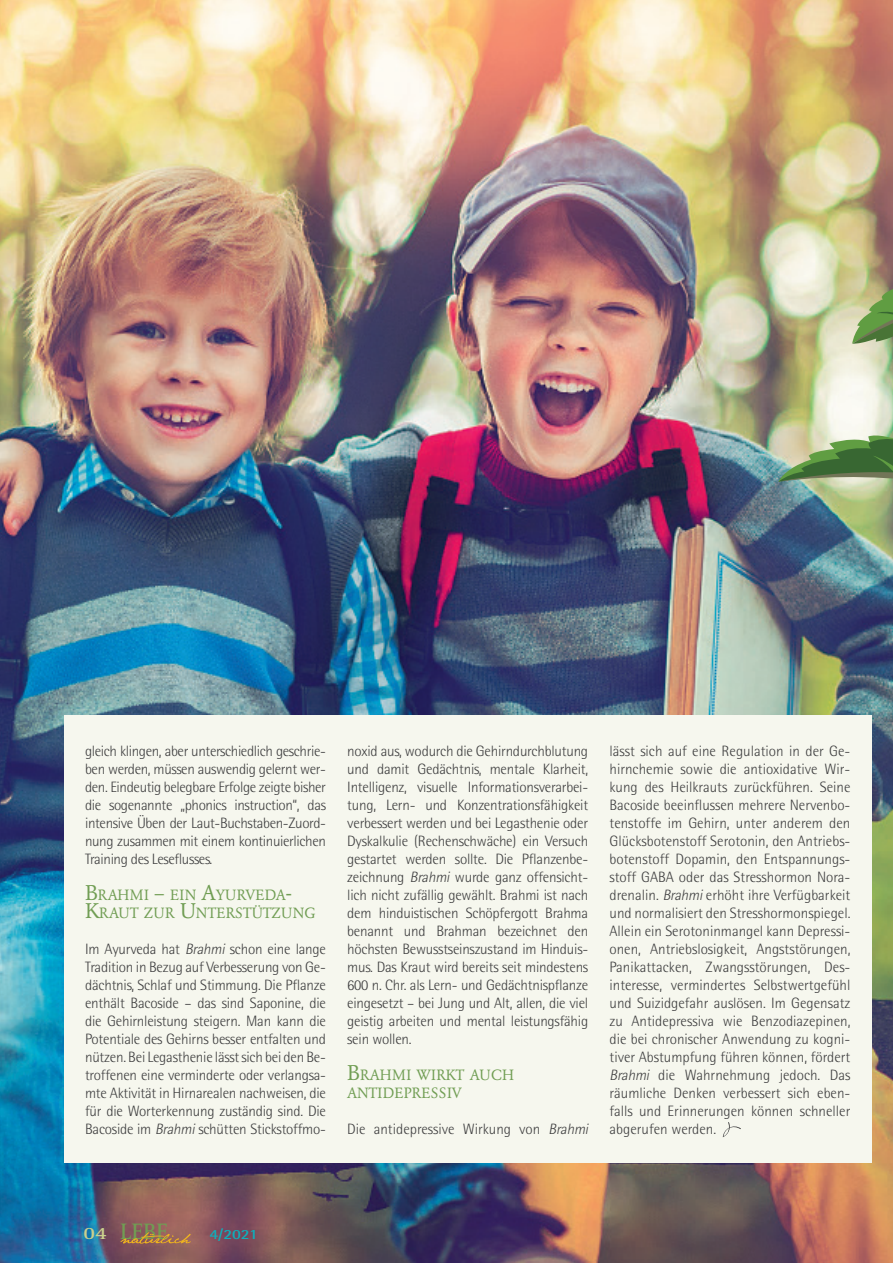
<style>
.page{position:relative;width:893px;height:1263px;background:#fff}
.page>*{position:absolute;margin:0;border:0;box-sizing:border-box;transform-origin:0 0}
.t1{font:700 23.1px "Rotis Serif";color:#709d53;scale:.91 1}
.fließtext{font:300 15px/18px "AT Rotis Semi Sans";letter-spacing:-.015em;color:#3e3e3f;text-align:justify}
.fließtext-2{font:14.7px/18px "Garamond BQ";letter-spacing:.005em;color:#709d53}
.t2{font:700 14.1px "AT Rotis Semi Sans";color:#0eb0bc;scale:1.18 1}
.s1{font-size:21px}
.s2{font-style:italic}
.s3{font-size:17.85px;color:#cad08c}
</style>
<div class="page">
<img style="left:0;top:0;width:893px;height:1263px">
<div style="left:64px;top:716px;width:808px;height:447px;background:#f6f7ee"></div>
<svg style="left:723px;top:1122px;width:18px;height:15px"></svg>
<svg style="left:120px;top:1232px;width:71px;height:12px"></svg>
<img style="left:778px;top:427px;width:115px;height:84px">
<svg style="left:852px;top:260px;width:41px;height:84px;background:#98a66e"></svg>
<p class="fließtext" style="left:85px;top:742px;width:242px">gleich klingen, aber unterschiedlich geschrie&shy;ben werden, müssen auswendig gelernt wer&shy;den. Eindeutig belegbare Erfolge zeigte bisher die sogenannte „phonics instruction“, das intensive Üben der Laut-Buchstaben-Zuord&shy;nung zusammen mit einem kontinuierlichen Training des Leseflusses.</p>
<p class="fließtext-2" style="left:85px;top:886px;width:232px"><span class="s1">B</span>RAHMI <span class="s1">–</span> EIN <span class="s1">A</span>YURVEDA<span class="s1">-<br>K</span>RAUT ZUR <span class="s1">U</span>NTERSTÜTZUNG</p>
<p class="fließtext" style="left:85px;top:940px;width:242px">Im Ayurveda hat <span class="s2">Brahmi</span> schon eine lange Tradition in Bezug auf Verbesserung von Ge&shy;dächtnis, Schlaf und Stimmung. Die Pflanze enthält Bacoside – das sind Saponine, die die Gehirnleistung steigern. Man kann die Potentiale des Gehirns besser entfalten und nützen. Bei Legasthenie lässt sich bei den Be&shy;troffenen eine verminderte oder verlangsa&shy;mte Aktivität in Hirnarealen nachweisen, die für die Worterkennung zuständig sind. Die Bacoside im <span class="s2">Brahmi</span>schütten Stickstoffmo-</p>
<p class="fließtext" style="left:347px;top:742px;width:242px">noxid aus, wodurch die Gehirndurchblutung und damit Gedächtnis, mentale Klarheit, Intelligenz, visuelle Informationsverarbei&shy;tung, Lern- und Konzentrationsfähigkeit verbessert werden und bei Legasthenie oder Dyskalkulie (Rechenschwäche) ein Versuch gestartet werden sollte. Die Pflanzenbe&shy;zeichnung <span class="s2">Brahmi</span> wurde ganz offensicht&shy;lich nicht zufällig gewählt. Brahmi ist nach dem hinduistischen Schöpfergott Brahma benannt und Brahman bezeichnet den höchsten Bewusstseinszustand im Hinduis&shy;mus. Das Kraut wird bereits seit mindestens 600 n. Chr. als Lern- und Gedächtnispflanze eingesetzt – bei Jung und Alt, allen, die viel geistig arbeiten und mental leistungsfähig sein wollen.</p>
<p class="fließtext-2" style="left:347px;top:1066px;width:168px"><span class="s1">B</span>RAHMI WIRKT AUCH<br>ANTIDEPRESSIV</p>
<p class="fließtext" style="left:347px;top:1120px;width:245px">Die antidepressive Wirkung von <span class="s2">Brahmi</span></p>
<p class="fließtext" style="left:609px;top:742px;width:242px">lässt sich auf eine Regulation in der Ge&shy;hirnchemie sowie die antioxidative Wir&shy;kung des Heilkrauts zurückführen. Seine Bacoside beeinflussen mehrere Nervenbo&shy;tenstoffe im Gehirn, unter anderem den Glücksbotenstoff Serotonin, den Antriebs&shy;botenstoff Dopamin, den Entspannungs&shy;stoff GABA oder das Stresshormon Nora&shy;drenalin. <span class="s2">Brahmi</span>erhöht ihre Verfügbarkeit und normalisiert den Stresshormonspiegel.<br>Allein ein Serotoninmangel kann Depressi&shy;onen, Antriebslosigkeit, Angststörungen, Panikattacken, Zwangsstörungen, Des&shy;interesse, vermindertes Selbstwertgefühl und Suizidgefahr auslösen. Im Gegensatz zu Antidepressiva wie Benzodiazepinen, die bei chronischer Anwendung zu kogni&shy;tiver Abstumpfung führen können, fördert <span class="s2">Brahmi</span> die Wahrnehmung jedoch. Das räumliche Denken verbessert sich eben&shy;falls und Erinnerungen können schneller abgerufen werden.</p>
<p class="t1" style="left:83px;top:1218px;width:94px"><span class="s3">04</span> LEBE</p>
<p class="t2" style="left:209px;top:1226px;width:43px">4/2021</p>
</div>
